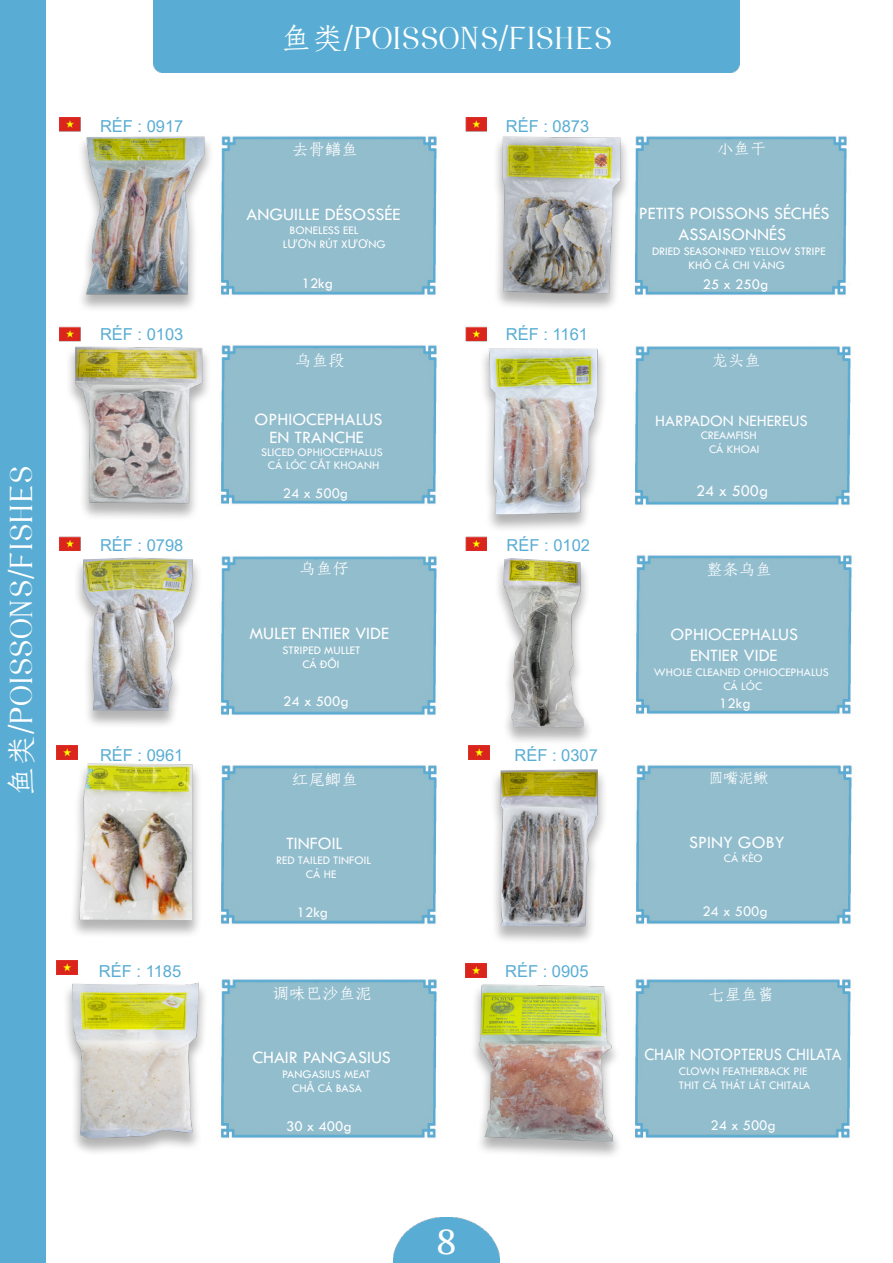
<style>
.page{position:relative;width:893px;height:1263px;background:#fff}
.page>*{position:absolute;margin:0;border:0;box-sizing:border-box;transform-origin:0 0}
.t1{font:36px "Philosopher";color:#fff}
.t2{font:31.5px "S Jfangsong";color:#fff}
.t3{font:18px/21.6px "Tw Cen";color:#fff;text-align:center}
.t4{font:18px/18px "Tw Cen";color:#fcfdff;text-align:center}
.t5{font:18px "Tw Cen";color:#fcfdff;scale:.91 1}
.t6{font:16.5px "Arial";color:#59add4}
.t7{font:16.5px "Tw Cen";color:#fcfdff}
.t8{font:16.5px "S Jfangsong";color:#fcfdff}
.t9{font:16.5px "S Jfangsong";color:#fff}
.t10{font:15px "Tw Cen";color:#fcfdff}
.t11{font:15px "Tw Cen";color:#fff}
.t12{font:15px "S Jfangsong";color:#fcfdff}
.t13{font:12px/14.4px "Tw Cen";color:#fcfdff;text-align:center}
.t14{font:12px/14.4px "Tw Cen";color:#fff;text-align:center}
.s1{font-family:"Arial"}
</style>
<div class="page">
<div style="left:153px;top:0;width:587px;height:72px;background:#59add4"></div>
<img style="left:394px;top:1218px;width:105px;height:45px">
<div style="left:0;top:0;width:45px;height:1263px;background:#59add4"></div>
<img style="left:634px;top:979px;width:217px;height:160px">
<img style="left:635px;top:765px;width:217px;height:160px">
<img style="left:635px;top:555px;width:217px;height:160px">
<img style="left:635px;top:346px;width:216px;height:159px">
<img style="left:634px;top:136px;width:213px;height:159px">
<img style="left:59px;top:117px;width:428px;height:433px">
<img style="left:56px;top:960px;width:8px;height:15px">
<img style="left:56px;top:745px;width:8px;height:14px">
<img style="left:64px;top:133px;width:563px;height:1023px">
<h2 class="t2" style="left:2px;top:797px;width:333px;rotate:-90deg">鱼类/POISSONS/FISHES</h2>
<h2 class="t2" style="left:281px;top:19px;width:333px">鱼类/POISSONS/FISHES</h2>
<h3 class="t6" style="left:100px;top:115px;width:85px">RÉF : 0917</h3>
<h3 class="t6" style="left:506px;top:115px;width:85px">RÉF : 0873</h3>
<h3 class="t9" style="left:292px;top:139px;width:67px">去骨鳝鱼</h3>
<h3 class="t6" style="left:100px;top:323px;width:85px">RÉF : 0103</h3>
<h3 class="t6" style="left:100px;top:534px;width:85px">RÉF : 0798</h3>
<h3 class="t3" style="left:246px;top:203px;width:155px">ANGUILLE DÉSOSSÉE</h3>
<p class="t14" style="left:283px;top:223px;width:104px;text-align:left;text-indent:7px">BONELESS EEL<br>L<span class="s1">ƯƠ</span>N RÚT X<span class="s1">ƯƠ</span>NG</p>
<p class="t11" style="left:302px;top:274px;width:33px">12kg</p>
<h3 class="t8" style="left:295px;top:350px;width:51px">乌鱼段</h3>
<h3 class="t4" style="left:255px;top:410px;width:129px">OPHIOCEPHALUS<br>EN TRANCHE</h3>
<p class="t13" style="left:261px;top:445px;width:123px;line-height:13.5px">SLICED OPHIOCEPHALUS<br>CÁ LÓC C<span class="s1">Ắ</span>T KHOANH</p>
<p class="t10" style="left:283px;top:484px;width:67px">24 x 500g</p>
<h3 class="t9" style="left:299px;top:559px;width:51px">乌鱼仔</h3>
<h3 class="t3" style="left:249px;top:623px;width:141px">MULET ENTIER VIDE</h3>
<p class="t14" style="left:282px;top:643px;width:79px">STRIPED MULLET<br>CÁ Đ<span class="s1">Ố</span>I</p>
<p class="t11" style="left:283px;top:692px;width:67px">24 x 500g</p>
<h3 class="t6" style="left:506px;top:323px;width:84px">RÉF : 1161</h3>
<h3 class="t6" style="left:506px;top:534px;width:85px">RÉF : 0102</h3>
<h3 class="t6" style="left:100px;top:744px;width:85px">RÉF : 0961</h3>
<h3 class="t6" style="left:514px;top:744px;width:85px">RÉF : 0307</h3>
<h3 class="t8" style="left:292px;top:769px;width:67px">红尾鲫鱼</h3>
<h3 class="t4" style="left:286px;top:835px;width:58px">TINFOIL</h3>
<p class="t13" style="left:276px;top:853px;width:96px">RED TAILED TINFOIL<br>CÁ HE</p>
<p class="t10" style="left:297px;top:903px;width:33px">12kg</p>
<h3 class="t6" style="left:99px;top:960px;width:84px">RÉF : 1185</h3>
<h3 class="t6" style="left:505px;top:960px;width:85px">RÉF : 0905</h3>
<h3 class="t9" style="left:273px;top:983px;width:100px">调味巴沙鱼泥</h3>
<h3 class="t3" style="left:252px;top:1047px;width:140px">CHAIR PANGASIUS</h3>
<p class="t14" style="left:282px;top:1067px;width:90px">PANGASIUS MEAT<br>CH<span class="s1">Ả</span> CÁ BASA</p>
<p class="t11" style="left:286px;top:1117px;width:67px">30 x 400g</p>
<h3 class="t9" style="left:717px;top:138px;width:51px">小鱼干</h3>
<h3 class="t3" style="left:639px;top:202px;width:192px">PETITS POISSONS SÉCHÉS<br>ASSAISONNÉS</h3>
<p class="t14" style="left:652px;top:243px;width:175px">DRIED SEASONNED YELLOW STRIPE<br>KHÔ CÁ CHI VÀNG</p>
<p class="t11" style="left:703px;top:275px;width:67px">25 x 250g</p>
<h3 class="t8" style="left:711px;top:351px;width:51px">龙头鱼</h3>
<h3 class="t7" style="left:655px;top:411px;width:154px">HARPADON NEHEREUS</h3>
<p class="t13" style="left:701px;top:429px;width:60px;line-height:13.5px;text-align:right">CREAMFISH<br>CÁ KHOAI</p>
<h3 class="t7" style="left:696px;top:481px;width:74px">24 x 500g</h3>
<h3 class="t8" style="left:706px;top:559px;width:67px">整条乌鱼</h3>
<h3 class="t4" style="left:670px;top:623px;width:129px;line-height:21.6px">OPHIOCEPHALUS<br>ENTIER VIDE</h3>
<p class="t13" style="left:654px;top:664px;width:177px">WHOLE CLEANED OPHIOCEPHALUS<br>CÁ LÓC</p>
<p class="t10" style="left:719px;top:694px;width:33px">12kg</p>
<p class="t12" style="left:708px;top:769px;width:61px">圆嘴泥鳅</p>
<h3 class="t4" style="left:689px;top:833px;width:97px">SPINY GOBY</h3>
<p class="t13" style="left:724px;top:851px;width:40px">CÁ KÈO</p>
<p class="t10" style="left:702px;top:903px;width:67px">24 x 500g</p>
<h3 class="t8" style="left:708px;top:984px;width:67px">七星鱼酱</h3>
<h3 class="t5" style="left:644px;top:1044px;width:219px">CHAIR NOTOPTERUS CHILATA</h3>
<p class="t13" style="left:679px;top:1064px;width:133px;text-align:left">CLOWN FEATHERBACK PIE<br>THIT CÁ THÁT LÁT CHITALA</p>
<p class="t10" style="left:710px;top:1116px;width:67px">24 x 500g</p>
<h1 class="t1" style="left:436px;top:1219px;width:21px">8</h1>
</div>
